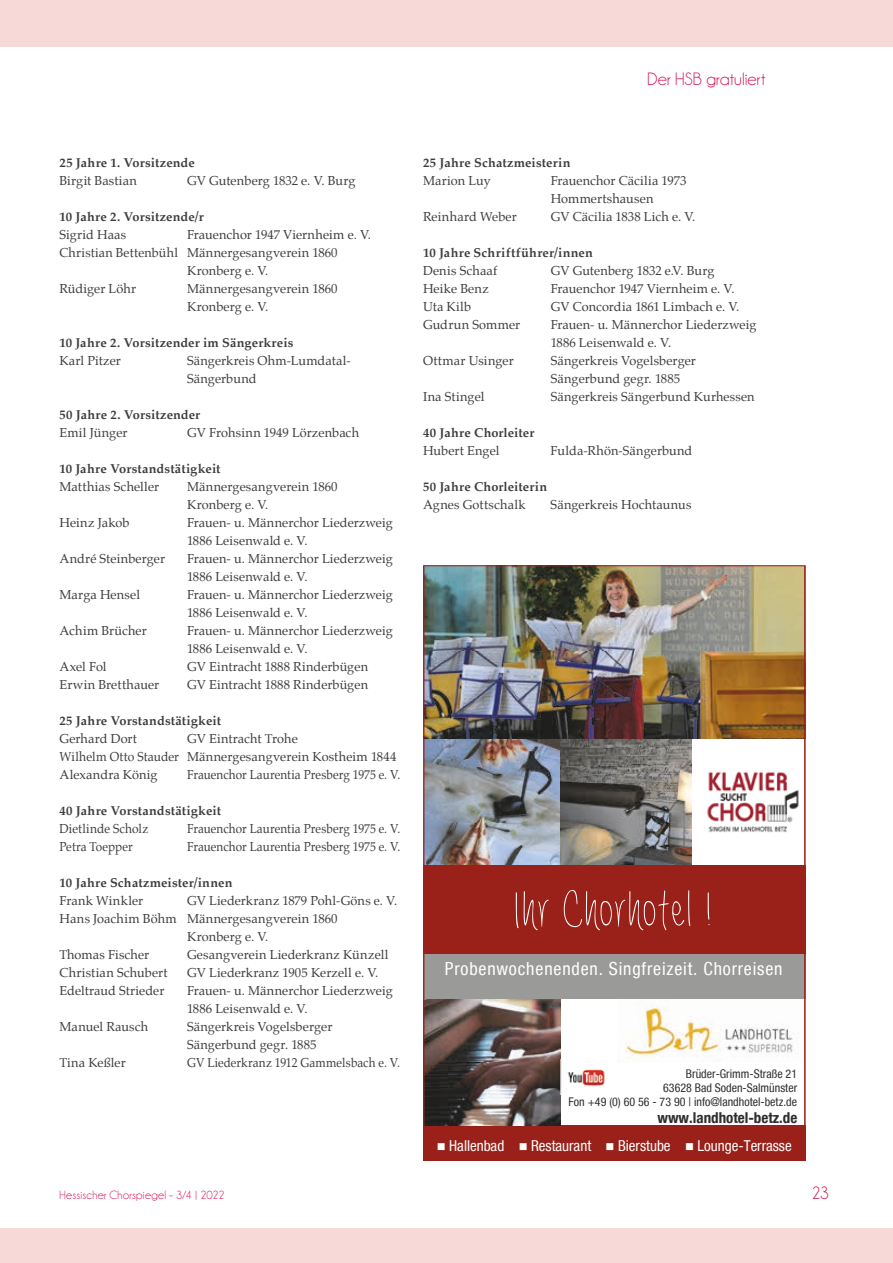
<style>
.page{position:relative;width:893px;height:1263px;background:#fff}
.page>*{position:absolute;margin:0;border:0;box-sizing:border-box;transform-origin:0 0}
.t1{font:72px "Always Forever";letter-spacing:.025em;color:#fffffe}
.t2{font:condensed 18px "Helvetica Neue LT";letter-spacing:.045em;color:#fffffe}
.t3{font:18px "Champagne&Limousines";letter-spacing:.005em;color:#d50c49}
.t4{font:condensed 15px "Helvetica Neue LT";color:#fffffe}
.t5{font:700 condensed 15px "Helvetica Neue LT";color:#2f2e2d}
.t6{font:12.75px/18px "Palatino";letter-spacing:.005em;color:#3d3d3c}
.t7{font:700 12.75px "Palatino";letter-spacing:.015em;color:#3d3d3c}
.t8{font:12.75px "Palatino";letter-spacing:.005em;color:#3d3d3c;scale:.92 1}
.t9{font:12.75px "Palatino";letter-spacing:.005em;color:#3d3d3c;scale:.94 1}
.t10{font:condensed 12px/13.6px "Helvetica Neue LT";color:#2f2e2d;text-align:right}
.t11{font:12px "Champagne&Limousines";letter-spacing:.02em;color:#d50c49}
</style>
<div class="page">
<div style="left:0;top:0;width:893px;height:47px;background:#f7d9d8"></div>
<div style="left:0;top:1229px;width:893px;height:34px;background:#f7d9d8"></div>
<img style="left:423px;top:565px;width:383px;height:595px">
<h2 class="t3" style="left:647px;top:70px;width:120px">Der HSB gratuliert</h2>
<p class="t7" style="left:60px;top:152px;width:137px">25 Jahre 1. Vorsitzende</p>
<p class="t6" style="left:60px;top:171px;width:79px">Birgit Bastian</p>
<p class="t6" style="left:187px;top:171px;width:170px">GV Gutenberg 1832 e. V. Burg</p>
<p class="t7" style="left:60px;top:206px;width:146px">10 Jahre 2. Vorsitzende/r</p>
<p class="t6" style="left:60px;top:225px;width:68px">Sigrid Haas</p>
<p class="t6" style="left:187px;top:225px;width:185px">Frauenchor 1947 Viernheim e. V.</p>
<p class="t6" style="left:60px;top:243px;width:280px">Christian Bettenbühl Männergesangverein 1860</p>
<p class="t6" style="left:187px;top:261px;width:83px">Kronberg e. V.</p>
<p class="t6" style="left:60px;top:279px;width:78px">Rüdiger Löhr</p>
<p class="t6" style="left:187px;top:279px;width:152px">Männergesangverein 1860<br>Kronberg e. V.</p>
<p class="t7" style="left:60px;top:332px;width:236px">10 Jahre 2. Vorsitzender im Sängerkreis</p>
<p class="t6" style="left:60px;top:351px;width:63px">Karl Pitzer</p>
<p class="t6" style="left:187px;top:351px;width:165px">Sängerkreis Ohm-Lumdatal-<br>Sängerbund</p>
<p class="t7" style="left:60px;top:404px;width:142px">50 Jahre 2. Vorsitzender</p>
<p class="t6" style="left:60px;top:423px;width:70px">Emil Jünger</p>
<p class="t6" style="left:187px;top:423px;width:173px">GV Frohsinn 1949 Lörzenbach</p>
<p class="t7" style="left:60px;top:458px;width:163px">10 Jahre Vorstandstätigkeit</p>
<p class="t6" style="left:60px;top:477px;width:101px">Matthias Scheller</p>
<p class="t6" style="left:187px;top:477px;width:152px">Männergesangverein 1860<br>Kronberg e. V.</p>
<p class="t6" style="left:60px;top:513px;width:72px">Heinz Jakob</p>
<p class="t6" style="left:187px;top:513px;width:207px">Frauen- u. Männerchor Liederzweig<br>1886 Leisenwald e. V.</p>
<p class="t6" style="left:60px;top:549px;width:107px">André Steinberger</p>
<p class="t6" style="left:187px;top:549px;width:207px">Frauen- u. Männerchor Liederzweig<br>1886 Leisenwald e. V.</p>
<p class="t6" style="left:60px;top:585px;width:82px">Marga Hensel</p>
<p class="t6" style="left:187px;top:585px;width:207px">Frauen- u. Männerchor Liederzweig<br>1886 Leisenwald e. V.</p>
<p class="t6" style="left:60px;top:621px;width:89px">Achim Brücher</p>
<p class="t6" style="left:187px;top:621px;width:207px">Frauen- u. Männerchor Liederzweig<br>1886 Leisenwald e. V.</p>
<p class="t6" style="left:60px;top:657px;width:49px">Axel Fol</p>
<p class="t6" style="left:187px;top:657px;width:182px">GV Eintracht 1888 Rinderbügen</p>
<p class="t6" style="left:60px;top:675px;width:101px">Erwin Bretthauer</p>
<p class="t6" style="left:187px;top:675px;width:182px">GV Eintracht 1888 Rinderbügen</p>
<p class="t7" style="left:60px;top:710px;width:163px">25 Jahre Vorstandstätigkeit</p>
<p class="t6" style="left:60px;top:729px;width:79px">Gerhard Dort</p>
<p class="t6" style="left:60px;top:729px;width:338px;text-indent:128px">GV Eintracht Trohe<br>Wilhelm Otto Stauder Männergesangverein Kostheim 1844<br>Alexandra König</p>
<p class="t8" style="left:187px;top:764px;width:233px">Frauenchor Laurentia Presberg 1975 e. V.</p>
<p class="t7" style="left:60px;top:800px;width:163px">40 Jahre Vorstandstätigkeit</p>
<p class="t9" style="left:60px;top:818px;width:96px">Dietlinde Scholz</p>
<p class="t8" style="left:187px;top:818px;width:233px">Frauenchor Laurentia Presberg 1975 e. V.</p>
<p class="t8" style="left:60px;top:836px;width:81px">Petra Toepper</p>
<p class="t8" style="left:187px;top:836px;width:233px">Frauenchor Laurentia Presberg 1975 e. V.</p>
<p class="t7" style="left:60px;top:872px;width:175px">10 Jahre Schatzmeister/innen</p>
<p class="t6" style="left:60px;top:891px;width:85px">Frank Winkler</p>
<p class="t6" style="left:187px;top:891px;width:212px">GV Liederkranz 1879 Pohl-Göns e. V.</p>
<p class="t6" style="left:60px;top:909px;width:280px">Hans Joachim Böhm Männergesangverein 1860</p>
<p class="t6" style="left:187px;top:927px;width:83px">Kronberg e. V.</p>
<p class="t6" style="left:60px;top:945px;width:91px">Thomas Fischer</p>
<p class="t6" style="left:187px;top:945px;width:203px">Gesangverein Liederkranz Künzell</p>
<p class="t6" style="left:60px;top:963px;width:110px">Christian Schubert</p>
<p class="t6" style="left:187px;top:963px;width:193px">GV Liederkranz 1905 Kerzell e. V.</p>
<p class="t6" style="left:60px;top:981px;width:106px">Edeltraud Strieder</p>
<p class="t6" style="left:187px;top:981px;width:207px">Frauen- u. Männerchor Liederzweig<br>1886 Leisenwald e. V.</p>
<p class="t6" style="left:60px;top:1017px;width:90px">Manuel Rausch</p>
<p class="t6" style="left:187px;top:1017px;width:147px">Sängerkreis Vogelsberger<br>Sängerbund gegr. 1885</p>
<p class="t6" style="left:60px;top:1053px;width:68px">Tina Keßler</p>
<p class="t8" style="left:187px;top:1052px;width:233px">GV Liederkranz 1912 Gammelsbach e. V.</p>
<p class="t7" style="left:423px;top:152px;width:149px">25 Jahre Schatzmeisterin</p>
<p class="t6" style="left:423px;top:171px;width:69px">Marion Luy</p>
<p class="t6" style="left:551px;top:171px;width:137px">Frauenchor Cäcilia 1973<br>Hommertshausen</p>
<p class="t6" style="left:423px;top:207px;width:95px">Reinhard Weber</p>
<p class="t6" style="left:551px;top:207px;width:146px">GV Cäcilia 1838 Lich e. V.</p>
<p class="t7" style="left:423px;top:242px;width:171px">10 Jahre Schriftführer/innen</p>
<p class="t6" style="left:423px;top:261px;width:76px">Denis Schaaf</p>
<p class="t6" style="left:551px;top:261px;width:165px">GV Gutenberg 1832 e.V. Burg</p>
<p class="t6" style="left:423px;top:279px;width:67px">Heike Benz</p>
<p class="t6" style="left:551px;top:279px;width:185px">Frauenchor 1947 Viernheim e. V.</p>
<p class="t6" style="left:423px;top:297px;width:49px">Uta Kilb</p>
<p class="t6" style="left:551px;top:297px;width:190px">GV Concordia 1861 Limbach e. V.</p>
<p class="t6" style="left:423px;top:315px;width:99px">Gudrun Sommer</p>
<p class="t6" style="left:551px;top:315px;width:207px">Frauen- u. Männerchor Liederzweig<br>1886 Leisenwald e. V.</p>
<p class="t6" style="left:423px;top:351px;width:92px">Ottmar Usinger</p>
<p class="t6" style="left:551px;top:351px;width:147px">Sängerkreis Vogelsberger<br>Sängerbund gegr. 1885</p>
<p class="t6" style="left:423px;top:387px;width:63px">Ina Stingel</p>
<p class="t6" style="left:551px;top:387px;width:206px">Sängerkreis Sängerbund Kurhessen</p>
<p class="t7" style="left:423px;top:422px;width:113px">40 Jahre Chorleiter</p>
<p class="t6" style="left:423px;top:441px;width:78px">Hubert Engel</p>
<p class="t6" style="left:551px;top:441px;width:143px">Fulda-Rhön-Sängerbund</p>
<p class="t7" style="left:423px;top:476px;width:126px">50 Jahre Chorleiterin</p>
<p class="t6" style="left:423px;top:495px;width:104px">Agnes Gottschalk</p>
<p class="t6" style="left:551px;top:495px;width:142px">Sängerkreis Hochtaunus</p>
<h1 class="t1" style="left:514px;top:880px;width:200px">Ihr Chorhotel !</h1>
<h2 class="t2" style="left:445px;top:958px;width:339px">Probenwochenenden. Singfreizeit. Chorreisen</h2>
<p class="t10" style="left:569px;top:1067px;width:230px">Brüder-Grimm-Straße 21<br>63628 Bad Soden-Salmünster<br>Fon +49 (0) 60 56 - 73 90 | info@landhotel-betz.de</p>
<p class="t5" style="left:657px;top:1108px;width:141px">www.landhotel-betz.de</p>
<p class="t4" style="left:437px;top:1137px;width:357px">■ Hallenbad ■ Restaurant ■ Bierstube ■ Lounge-Terrasse</p>
<p class="t11" style="left:60px;top:1189px;width:167px">Hessischer Chorspiegel – 3/4 | 2022</p>
<h2 class="t3" style="left:812px;top:1184px;width:19px">23</h2>
</div>
